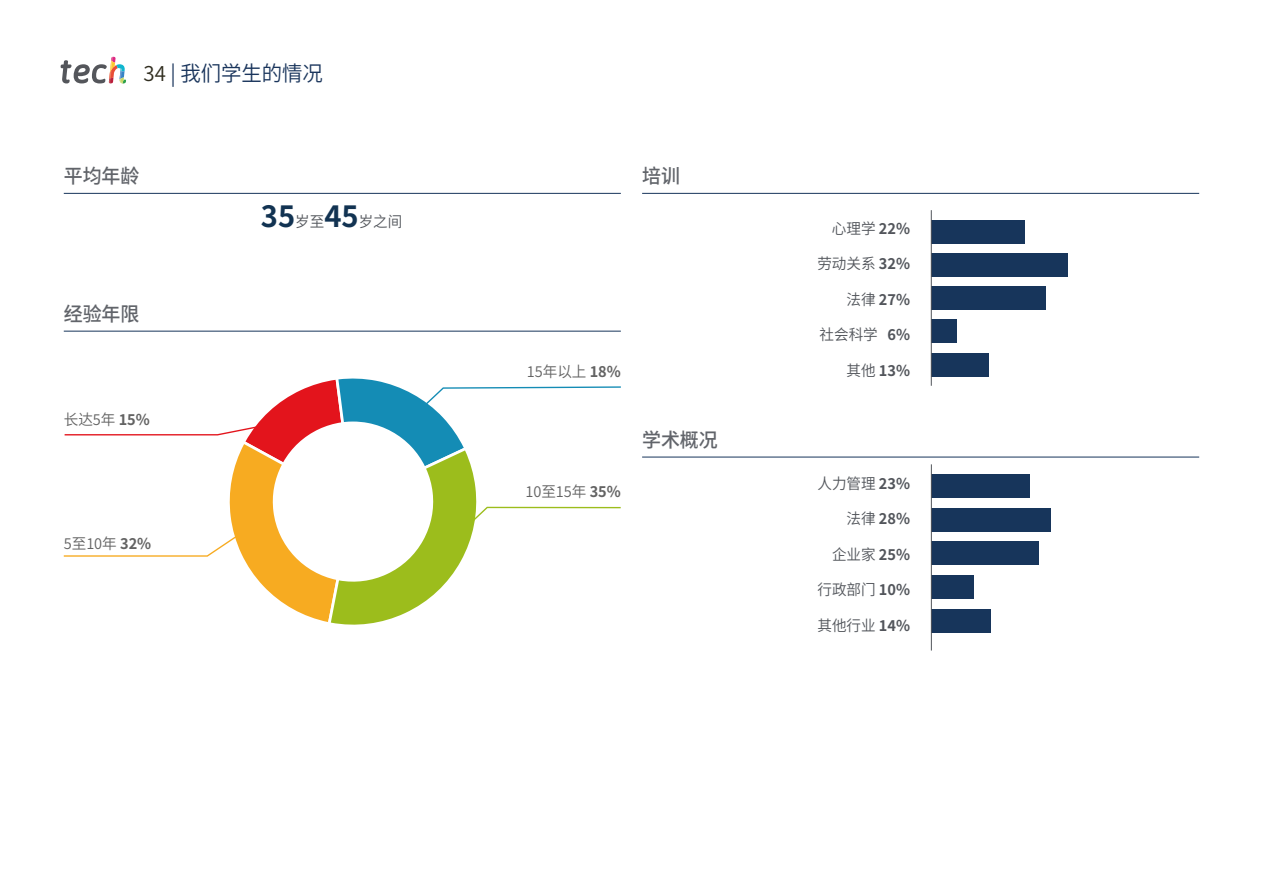
<style>
.page{position:relative;width:1263px;height:893px;background:#fff}
.page>*{position:absolute;margin:0;border:0;box-sizing:border-box;transform-origin:0 0}
.t1{font:21px "Source Han Sans CN";color:#1a355c}
.t2{font:500 19.5px "Source Han Sans CN";color:#61646a}
.t3{font:15px "Source Han Sans CN";color:#52555b}
.t4{font:15px "Source Han Sans CN";color:#636363}
.t5{font:700 15px "Source Han Sans CN";color:#52555b}
.s1{color:#312e20}
.s2{font-weight:700}
.s3{font-weight:700;font-size:30px;color:#123352}
.s4{font-weight:400}
</style>
<div class="page">
<svg style="left:61px;top:57px;width:65px;height:27px"></svg>
<hr style="left:64px;top:193px;width:557px;height:1px;background:#17355b">
<hr style="left:64px;top:331px;width:557px;height:1px;background:#17355b">
<hr style="left:642px;top:457px;width:557px;height:1px;background:#17355b">
<hr style="left:642px;top:193px;width:557px;height:1px;background:#17355b">
<svg style="left:64px;top:378px;width:557px;height:247px"></svg>
<div style="left:931px;top:220px;width:94px;height:23px;background:#17355b"></div>
<div style="left:931px;top:253px;width:136px;height:24px;background:#17355b"></div>
<div style="left:931px;top:286px;width:115px;height:24px;background:#17355b"></div>
<div style="left:931px;top:319px;width:26px;height:24px;background:#17355b"></div>
<div style="left:931px;top:353px;width:58px;height:23px;background:#17355b"></div>
<hr style="left:931px;top:210px;width:1px;height:176px;background:#52555b">
<div style="left:931px;top:474px;width:98px;height:24px;background:#17355b"></div>
<div style="left:931px;top:508px;width:120px;height:24px;background:#17355b"></div>
<div style="left:931px;top:541px;width:107px;height:24px;background:#17355b"></div>
<div style="left:931px;top:575px;width:43px;height:24px;background:#17355b"></div>
<div style="left:931px;top:609px;width:60px;height:23px;background:#17355b"></div>
<hr style="left:931px;top:464px;width:1px;height:186px;background:#52555b">
<h1 class="t1" style="left:144px;top:61px;width:181px"><span class="s1">34</span> | 我们学生的情况</h1>
<h2 class="t2" style="left:64px;top:165px;width:77px">平均年龄</h2>
<h2 class="t2" style="left:64px;top:303px;width:77px">经验年限</h2>
<p class="t4" style="left:64px;top:411px;width:88px">长达5年 <span class="s2">15%</span></p>
<p class="t4" style="left:64px;top:535px;width:89px">5至10年 <span class="s2">32%</span></p>
<p class="t3" style="left:261px;top:213px;width:143px"><span class="s3">35</span>岁至<span class="s3">45</span>岁之间</p>
<h2 class="t2" style="left:642px;top:165px;width:39px">培训</h2>
<p class="t4" style="left:527px;top:363px;width:96px">15年以上 <span class="s2">18%</span></p>
<p class="t4" style="left:525px;top:483px;width:97px">10至15年 <span class="s2">35%</span></p>
<h2 class="t2" style="left:642px;top:429px;width:77px">学术概况</h2>
<p class="t3" style="left:832px;top:220px;width:80px">心理学 <span class="s2">22%</span></p>
<p class="t3" style="left:817px;top:255px;width:94px">劳动关系 <span class="s2">32%</span></p>
<p class="t5" style="left:846px;top:291px;width:65px"><span class="s4">法律</span> 27%</p>
<p class="t3" style="left:819px;top:326px;width:92px">社会科学 <span class="s2">6%</span></p>
<p class="t5" style="left:846px;top:362px;width:65px"><span class="s4">其他</span> 13%</p>
<p class="t3" style="left:817px;top:475px;width:94px">人力管理 <span class="s2">23%</span></p>
<p class="t5" style="left:846px;top:510px;width:65px"><span class="s4">法律</span> 28%</p>
<p class="t3" style="left:832px;top:546px;width:80px">企业家 <span class="s2">25%</span></p>
<p class="t3" style="left:817px;top:581px;width:94px">行政部门 <span class="s2">10%</span></p>
<p class="t3" style="left:817px;top:617px;width:94px">其他行业 <span class="s2">14%</span></p>
</div>
